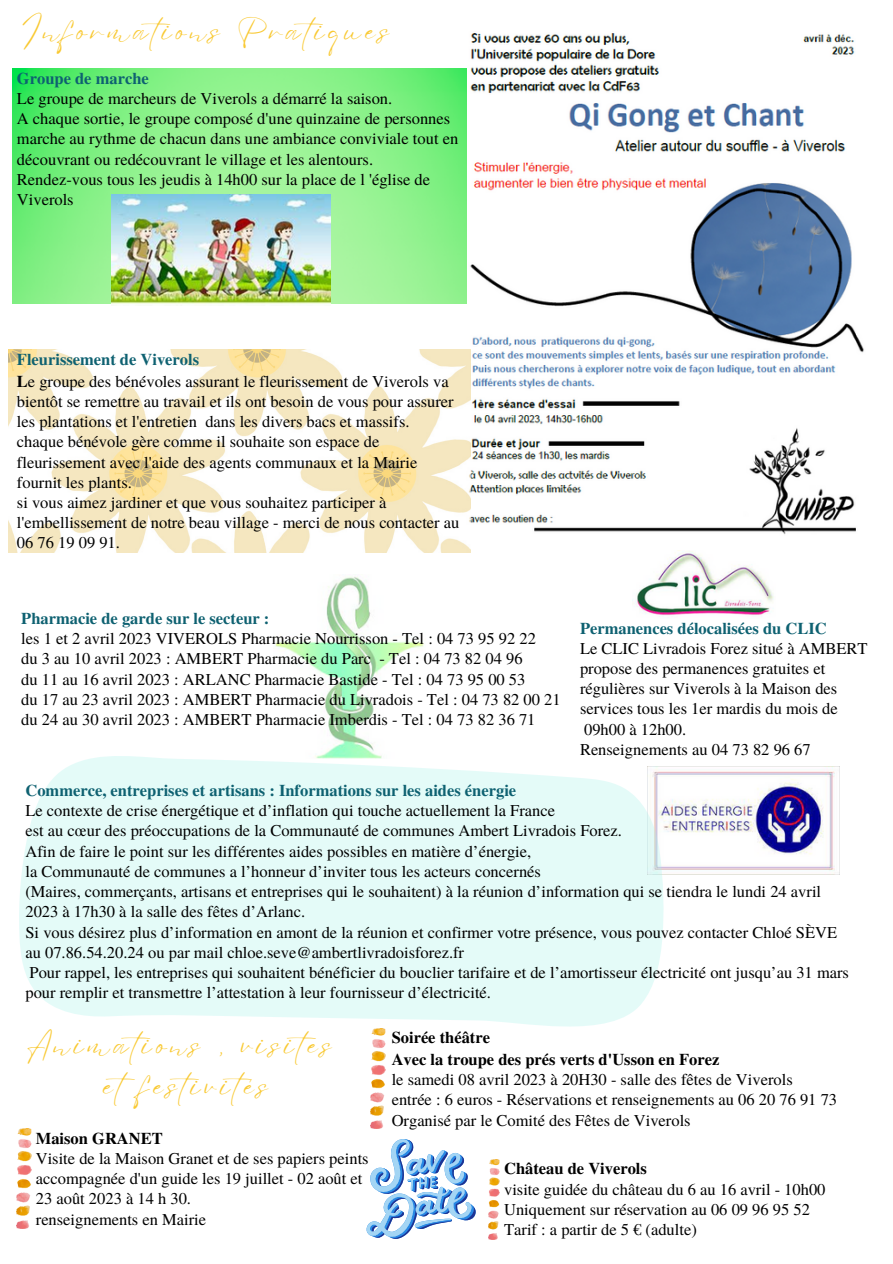
<style>
.page{position:relative;width:893px;height:1264px;background:#fff}
.page>*{position:absolute;margin:0;border:0;box-sizing:border-box;transform-origin:0 0}
.t1{font:30px/41.5px "Eyesome Script";letter-spacing:.14em;color:#f9c932;text-align:center}
.t2{font:16.5px/20.2px "Te X Gyre Termes";color:#000}
.t3{font:700 16.5px "Te X Gyre Termes";color:#0e6171}
.t4{font:700 16.5px/21.3px "Te X Gyre Termes";color:#000}
.s1{font-weight:700;color:#0e6171}
.s2{font-weight:700}
</style>
<div class="page">
<img style="left:466px;top:33px;width:398px;height:502px">
<img style="left:12px;top:68px;width:454px;height:235px">
<img style="left:112px;top:194px;width:218px;height:110px">
<img style="left:8px;top:349px;width:462px;height:203px">
<img style="left:632px;top:550px;width:142px;height:66px">
<img style="left:275px;top:576px;width:149px;height:173px">
<img style="left:664px;top:766px;width:175px;height:105px">
<svg style="left:19px;top:749px;width:645px;height:285px;background:#e7fbf8"></svg>
<svg style="left:366px;top:1139px;width:110px;height:99px"></svg>
<img style="left:370px;top:1028px;width:15px;height:100px">
<img style="left:17px;top:1128px;width:15px;height:100px">
<img style="left:488px;top:1159px;width:11px;height:80px">
<h1 class="t1" style="left:21px;top:8px;width:369px">Informations Pratiques</h1>
<p class="t3" style="left:17px;top:65px;width:133px">Groupe de marche</p>
<p class="t2" style="left:17px;top:87px;width:443px">Le groupe de marcheurs de Viverols a démarré la saison.<br>A chaque sortie, le groupe composé d'une quinzaine de personnes marche au rythme de chacun dans une ambiance conviviale tout en découvrant ou redécouvrant le village et les alentours.<br>Rendez-vous tous les jeudis à 14h00 sur la place de l 'église de Viverols</p>
<p class="t2" style="left:17px;top:348px;width:444px"><span class="s1">Fleurissement de Viverols<br></span><span class="s2">L</span>e groupe des bénévoles assurant le fleurissement de Viverols va bientôt se remettre au travail et ils ont besoin de vous pour assurer les plantations et l'entretien dans les divers bacs et massifs. chaque bénévole gère comme il souhaite son espace de fleurissement avec l'aide des agents communaux et la Mairie fournit les plants.<br>si vous aimez jardiner et que vous souhaitez participer à l'embellissement de notre beau village - merci de nous contacter au 06 76 19 09 91.</p>
<p class="t3" style="left:21px;top:605px;width:249px">Pharmacie de garde sur le secteur :</p>
<p class="t2" style="left:21px;top:627px;width:541px">les 1 et 2 avril 2023 VIVEROLS Pharmacie Nourrisson - Tel : 04 73 95 92 22<br>du 3 au 10 avril 2023 : AMBERT Pharmacie du Parc - Tel : 04 73 82 04 96<br>du 11 au 16 avril 2023 : ARLANC Pharmacie Bastide - Tel : 04 73 95 00 53<br>du 17 au 23 avril 2023 : AMBERT Pharmacie du Livradois - Tel : 04 73 82 00 21 du 24 au 30 avril 2023 : AMBERT Pharmacie Imberdis - Tel : 04 73 82 36 71</p>
<p class="t3" style="left:580px;top:615px;width:248px">Permanences délocalisées du CLIC</p>
<p class="t2" style="left:580px;top:637px;width:289px">Le CLIC Livradois Forez situé à AMBERT propose des permanences gratuites et régulières sur Viverols à la Maison des services tous les 1er mardis du mois de<br>09h00 à 12h00.<br>Renseignements au 04 73 82 96 67</p>
<p class="t3" style="left:25px;top:777px;width:492px">Commerce, entreprises et artisans : Informations sur les aides énergie</p>
<p class="t2" style="left:25px;top:799px;width:825px">Le contexte de crise énergétique et d’inflation qui touche actuellement la France<br>est au cœur des préoccupations de la Communauté de communes Ambert Livradois Forez.<br>Afin de faire le point sur les différentes aides possibles en matière d’énergie,<br>la Communauté de communes a l’honneur d’inviter tous les acteurs concernés<br>(Maires, commerçants, artisans et entreprises qui le souhaitent) à la réunion d’information qui se tiendra le lundi 24 avril 2023 à 17h30 à la salle des fêtes d’Arlanc.<br>Si vous désirez plus d’information en amont de la réunion et confirmer votre présence, vous pouvez contacter Chloé SÈVE au 07.86.54.20.24 ou par mail chloe.seve@ambertlivradoisforez.fr<br>Pour rappel, les entreprises qui souhaitent bénéficier du bouclier tarifaire et de l’amortisseur électricité ont jusqu’au 31 mars pour remplir et transmettre l’attestation à leur fournisseur d’électricité.</p>
<h1 class="t1" style="left:26px;top:1021px;width:307px">Animations, visites etfestivités</h1>
<p class="t4" style="left:36px;top:1126px;width:128px">Maison GRANET</p>
<p class="t2" style="left:36px;top:1147px;width:334px">Visite de la Maison Granet et de ses papiers peints accompagnée d'un guide les 19 juillet - 02 août et 23 août 2023 à 14 h 30.<br>renseignements en Mairie</p>
<p class="t4" style="left:391px;top:1026px;width:329px">Soirée théâtre<br>Avec la troupe des prés verts d'Usson en Forez</p>
<p class="t2" style="left:391px;top:1068px;width:447px">le samedi 08 avril 2023 à 20H30 - salle des fêtes de Viverols<br>entrée : 6 euros - Réservations et renseignements au 06 20 76 91 73<br>Organisé par le Comité des Fêtes de Viverols</p>
<p class="t4" style="left:504px;top:1157px;width:144px">Château de Viverols</p>
<p class="t2" style="left:504px;top:1178px;width:323px">visite guidée du château du 6 au 16 avril - 10h00<br>Uniquement sur réservation au 06 09 96 95 52<br>Tarif : a partir de 5 € (adulte)</p>
</div>
